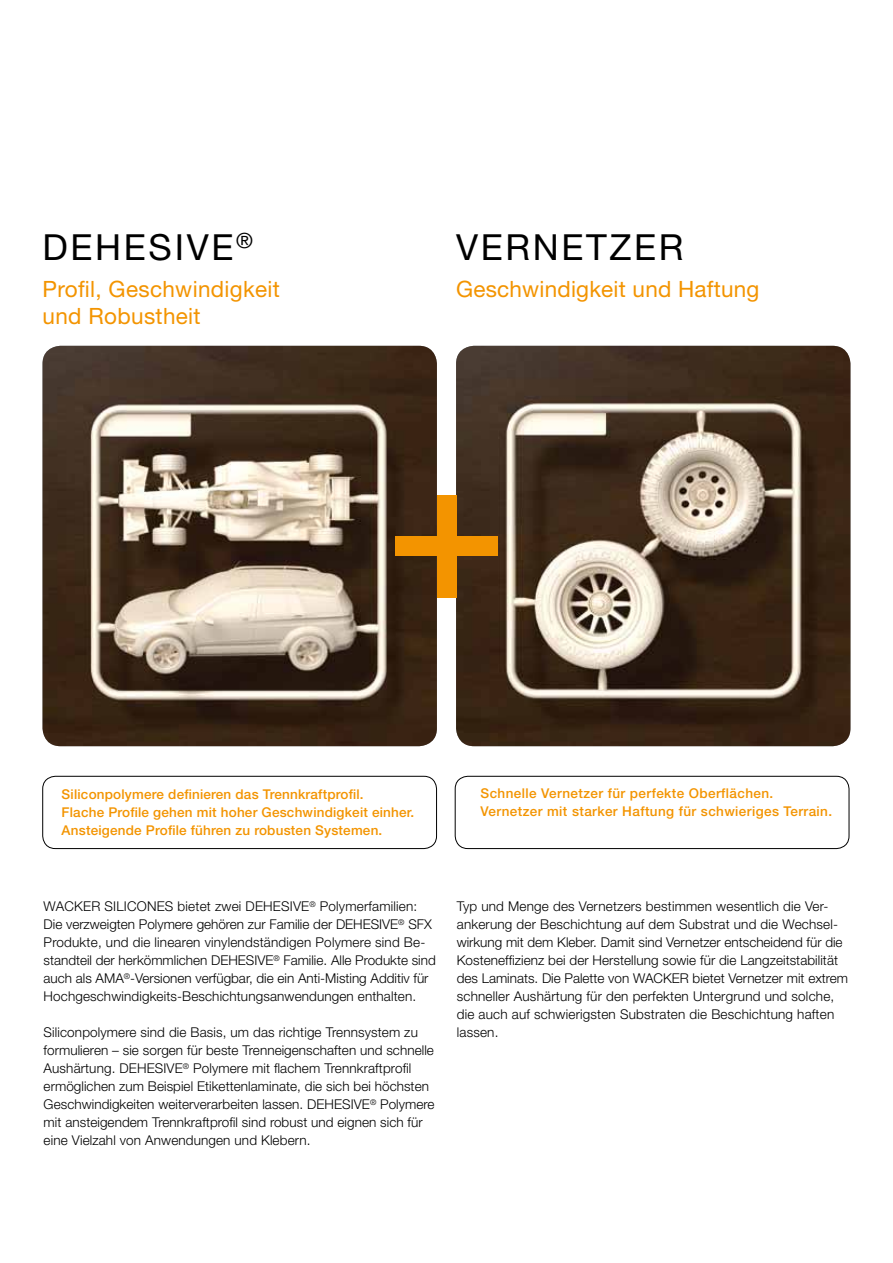
<style>
.page{position:relative;width:893px;height:1263px;background:#fff}
.page>*{position:absolute;margin:0;border:0;box-sizing:border-box;transform-origin:0 0}
.t1{font:36px "Helvetica Neue LT Pro";letter-spacing:.075em;color:#000}
.t2{font:22.5px/27px "Helvetica Neue LT Pro";letter-spacing:.015em;color:#f39400}
.t3{font:300 13.5px/18px "Helvetica Neue LT Pro";letter-spacing:.005em;color:#000}
.t4{font:500 13.5px/18px "Helvetica Neue LT Pro";letter-spacing:.015em;color:#f39400}
</style>
<div class="page">
<img style="left:43px;top:346px;width:394px;height:400px">
<img style="left:456px;top:346px;width:394px;height:400px">
<div style="left:43px;top:776px;width:394px;height:73px;border:1px solid #000;border-radius:13px"></div>
<div style="left:455px;top:776px;width:394px;height:73px;border:1px solid #000;border-radius:13px"></div>
<div style="left:437px;top:496px;width:19px;height:102px;background:#f39400"></div>
<div style="left:396px;top:536px;width:102px;height:19px;background:#f39400"></div>
<h1 class="t1" style="left:43px;top:225px;width:212px">DEH ESIVE<sup>®</sup></h1>
<h1 class="t1" style="left:456px;top:225px;width:51px">Vernet</h1>
<h1 class="t1" style="left:610px;top:225px;width:49px">zer</h1>
<h2 class="t2" style="left:43px;top:275px;width:239px">Profil, Geschwindigkeit und Robustheit</h2>
<h2 class="t2" style="left:456px;top:275px;width:305px">Geschwindigkeit und Haftung</h2>
<p class="t4" style="left:62px;top:785px;width:354px">Siliconpolymere definieren das Trennkraftprofil.<br>Flache Profile gehen mit hoher Geschwindigkeit einher.<br>Ansteigende Profile führen zu robusten Systemen.</p>
<p class="t4" style="left:481px;top:784px;width:353px">Schnelle Vernetzer für perfekte Oberflächen.<br>Vernetzer mit starker Haftung für schwieriges Terrain.</p>
<p class="t3" style="left:44px;top:897px;width:394px">WACKER SILICONES bietet zwei DEHESIVE<sup>®</sup> Polymerfamilien:<br>Die verzweigten Polymere gehören zur Familie der DEHESIVE<sup>®</sup> SFX Produkte, und die linearen vinylendständigen Polymere sind Be&shy;standteil der herkömmlichen DEHESIVE<sup>®</sup> Familie. Alle Produkte sind auch als AMA<sup>®</sup>-Versionen verfügbar, die ein Anti-Misting Additiv für Hochgeschwindigkeits-Beschichtungsanwendungen enthalten.</p>
<p class="t3" style="left:44px;top:1023px;width:393px">Siliconpolymere sind die Basis, um das richtige Trennsystem zu formulieren – sie sorgen für beste Trenneigenschaften und schnelle Aushärtung. DEHESIVE<sup>®</sup> Polymere mit flachem Trennkraftprofil ermöglichen zum Beispiel Etikettenlaminate, die sich bei höchsten Geschwindigkeiten weiterverarbeiten lassen. DEHESIVE<sup>®</sup> Polymere mit ansteigendem Trennkraftprofil sind robust und eignen sich für eine Vielzahl von Anwendungen und Klebern.</p>
<p class="t3" style="left:457px;top:897px;width:393px">Typ und Menge des Vernetzers bestimmen wesentlich die Ver&shy;ankerung der Beschichtung auf dem Substrat und die Wechsel&shy;wirkung mit dem Kleber. Damit sind Vernetzer entscheidend für die Kosteneffizienz bei der Herstellung sowie für die Langzeitstabilität des Laminats. Die Palette von WACKER bietet Vernetzer mit extrem schneller Aushärtung für den perfekten Untergrund und solche, die auch auf schwierigsten Substraten die Beschichtung haften lassen.</p>
</div>
